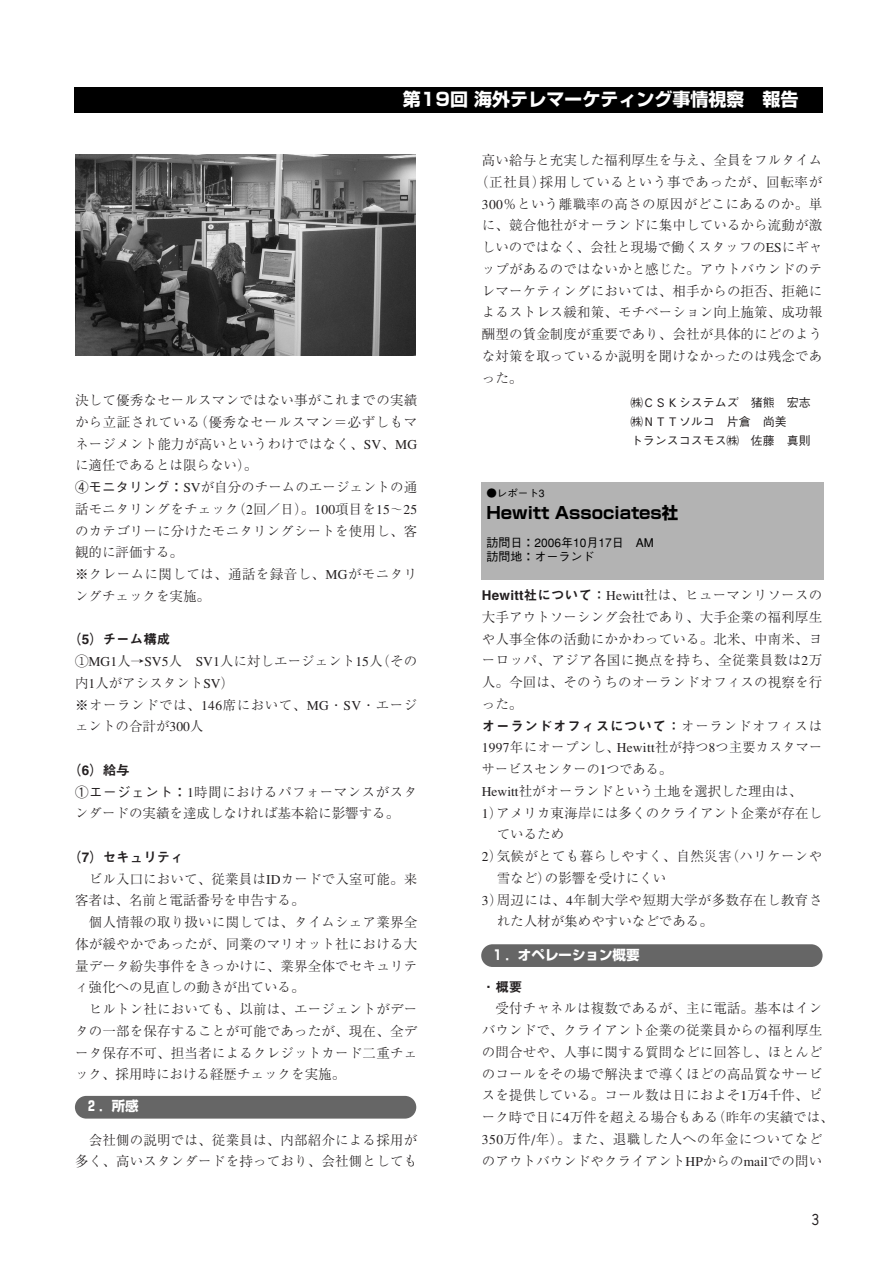
<style>
.page{position:relative;width:893px;height:1263px;background:#fff}
.page>*{position:absolute;margin:0;border:0;box-sizing:border-box;transform-origin:0 0}
.t1{font:700 18px "Shin Go";color:#fff}
.t2{font:700 16.5px "Shin Go";color:#000}
.t3{font:500 15px "Gothic BBB";color:#231f20}
.t4{font:300 13.5px/21.8px "Ryumin";letter-spacing:.01em;color:#231f20}
.t5{font:13.5px "Midashi Go MB31";letter-spacing:.055em;color:#231f20}
.t6{font:300 13.5px "Ryumin";letter-spacing:.03em;color:#231f20}
.t7{font:300 13.5px "Ryumin";letter-spacing:.05em;color:#231f20}
.t8{font:700 13.5px "Shin Go";color:#fff}
.t9{font:500 12px/18.8px "Gothic BBB";color:#231f20}
.t10{font:500 12px/13.5px "Gothic BBB";color:#000}
.t11{font:500 10.5px "Gothic BBB";color:#000}
.s1{font-family:"Gothic BBB";font-weight:500}
.s2{font-family:"Midashi Go MB31";font-weight:400}
.s3{font-family:"Ryumin";font-weight:300}
</style>
<div class="page">
<div style="left:75px;top:1096px;width:341px;height:23px;background:#666;border-radius:11px"></div>
<img style="left:75px;top:155px;width:341px;height:201px">
<div style="left:481px;top:482px;width:342px;height:97px;background:#b3b3b3"></div>
<div style="left:481px;top:944px;width:341px;height:23px;background:#666;border-radius:11px"></div>
<div style="left:75px;top:87px;width:747px;height:25px;background:#000"></div>
<h1 class="t1" style="left:403px;top:93px;width:397px">第19回海外テレマーケティング事情視察　報告</h1>
<p class="t4" style="left:75px;top:391px;width:344px">決して優秀なセールスマンではない事がこれまでの実績から立証されている（優秀なセールスマン＝必ずしもマネージメント能力が高いというわけではなく、SV、MGに適任であるとは限らない）。<br><span class="s1">④モニタリング：</span>SVが自分のチームのエージェントの通話モニタリングをチェック（2回／日）。100項目を15～25のカテゴリーに分けたモニタリングシートを使用し、客観的に評価する。<br>※クレームに関しては、通話を録音し、MGがモニタリングチェックを実施。</p>
<p class="t5" style="left:68px;top:634px;width:104px">（5）チーム構成</p>
<p class="t4" style="left:75px;top:652px;width:343px">①MG1人→SV5人　SV1人に対しエージェント15人（その内1人がアシスタントSV）<br>※オーランドでは、146席において、MG・SV・エージェントの合計が300人</p>
<p class="t5" style="left:68px;top:765px;width:63px">（6）給与</p>
<p class="t4" style="left:75px;top:782px;width:344px"><span class="s1">①エージェント：</span>1時間におけるパフォーマンスがスタンダードの実績を達成しなければ基本給に影響する。</p>
<p class="t5" style="left:68px;top:852px;width:117px">（7）セキュリティ</p>
<p class="t4" style="left:75px;top:869px;width:343px;text-indent:14px">ビル入口において、従業員はIDカードで入室可能。来客者は、名前と電話番号を申告する。</p>
<p class="t4" style="left:75px;top:913px;width:344px;text-align:justify;text-indent:14px">個人情報の取り扱いに関しては、タイムシェア業界全体が緩やかであったが、同業のマリオット社における大量データ紛失事件をきっかけに、業界全体でセキュリティ強化への見直しの動きが出ている。</p>
<p class="t4" style="left:75px;top:1000px;width:344px;text-align:justify;text-indent:14px">ヒルトン社においても、以前は、エージェントがデータの一部を保存することが可能であったが、現在、全データ保存不可、担当者によるクレジットカード二重チェック、採用時における経歴チェックを実施。</p>
<p class="t8" style="left:85px;top:1101px;width:55px">２．所感</p>
<p class="t4" style="left:75px;top:1130px;width:344px;text-align:right">会社側の説明では、従業員は、内部紹介による採用が多く、高いスタンダードを持っており、会社側としても</p>
<p class="t4" style="left:482px;top:151px;width:342px">高い給与と充実した福利厚生を与え、全員をフルタイム</p>
<p class="t7" style="left:475px;top:177px;width:348px">（正社員）採用しているという事であったが、回転率が</p>
<p class="t6" style="left:482px;top:199px;width:342px">300％という離職率の高さの原因がどこにあるのか。単</p>
<p class="t4" style="left:482px;top:216px;width:342px">に、競合他社がオーランドに集中しているから流動が激</p>
<p class="t4" style="left:482px;top:238px;width:342px">しいのではなく、会社と現場で働くスタッフのESにギャ</p>
<p class="t4" style="left:482px;top:260px;width:342px">ップがあるのではないかと感じた。アウトバウンドのテ</p>
<p class="t4" style="left:482px;top:281px;width:342px">レマーケティングにおいては、相手からの拒否、拒絶に</p>
<p class="t4" style="left:482px;top:303px;width:342px">よるストレス緩和策、モチベーション向上施策、成功報</p>
<p class="t4" style="left:482px;top:325px;width:342px">酬型の賃金制度が重要であり、会社が具体的にどのよう</p>
<p class="t4" style="left:482px;top:347px;width:342px">な対策を取っているか説明を聞けなかったのは残念であ</p>
<p class="t4" style="left:482px;top:368px;width:42px">った。</p>
<p class="t9" style="left:630px;top:395px;width:181px">㈱ＣＳＫシステムズ　猪熊　宏志㈱ＮＴＴソルコ　片倉　尚美<br>トランスコスモス㈱　佐藤　真則</p>
<p class="t11" style="left:486px;top:489px;width:60px">●レポート3</p>
<p class="t2" style="left:486px;top:507px;width:193px">Hewitt Associates社</p>
<p class="t10" style="left:486px;top:537px;width:169px">訪問日：2006年10月17日　AM訪問地：オーランド</p>
<p class="t4" style="left:482px;top:586px;width:342px;text-align:justify"><span class="s2">Hewitt社について：</span>Hewitt社は、ヒューマンリソースの大手アウトソーシング会社であり、大手企業の福利厚生や人事全体の活動にかかわっている。北米、中南米、ヨーロッパ、アジア各国に拠点を持ち、全従業員数は2万人。今回は、そのうちのオーランドオフィスの視察を行った。</p>
<p class="t5" style="left:482px;top:720px;width:342px">オーランドオフィスについて：<span class="s3">オーランドオフィスは</span></p>
<p class="t4" style="left:482px;top:738px;width:342px">1997年にオープンし、Hewitt社が持つ8つ主要カスタマー</p>
<p class="t4" style="left:482px;top:760px;width:191px">サービスセンターの1つである。</p>
<p class="t4" style="left:482px;top:782px;width:322px">Hewitt社がオーランドという土地を選択した理由は、</p>
<p class="t4" style="left:482px;top:803px;width:342px">1）アメリカ東海岸には多くのクライアント企業が存在し</p>
<p class="t4" style="left:497px;top:825px;width:69px">ているため</p>
<p class="t4" style="left:482px;top:847px;width:342px">2）気候がとても暮らしやすく、自然災害（ハリケーンや</p>
<p class="t4" style="left:497px;top:869px;width:171px">雪など）の影響を受けにくい</p>
<p class="t4" style="left:482px;top:890px;width:342px">3）周辺には、4年制大学や短期大学が多数存在し教育さ</p>
<p class="t4" style="left:497px;top:912px;width:217px">れた人材が集めやすいなどである。</p>
<p class="t8" style="left:491px;top:949px;width:150px">１．オペレーション概要</p>
<p class="t5" style="left:482px;top:981px;width:42px">・概要</p>
<p class="t4" style="left:482px;top:999px;width:353px;text-indent:14px">受付チャネルは複数であるが、主に電話。基本はインバウンドで、クライアント企業の従業員からの福利厚生の問合せや、人事に関する質問などに回答し、ほとんどのコールをその場で解決まで導くほどの高品質なサービスを提供している。コール数は日におよそ1万4千件、ピーク時で日に4万件を超える場合もある（昨年の実績では、<br>350万件/年）。また、退職した人への年金についてなどのアウトバウンドやクライアントHPからのmailでの問い</p>
<p class="t3" style="left:808px;top:1213px;width:16px">３</p>
</div>
